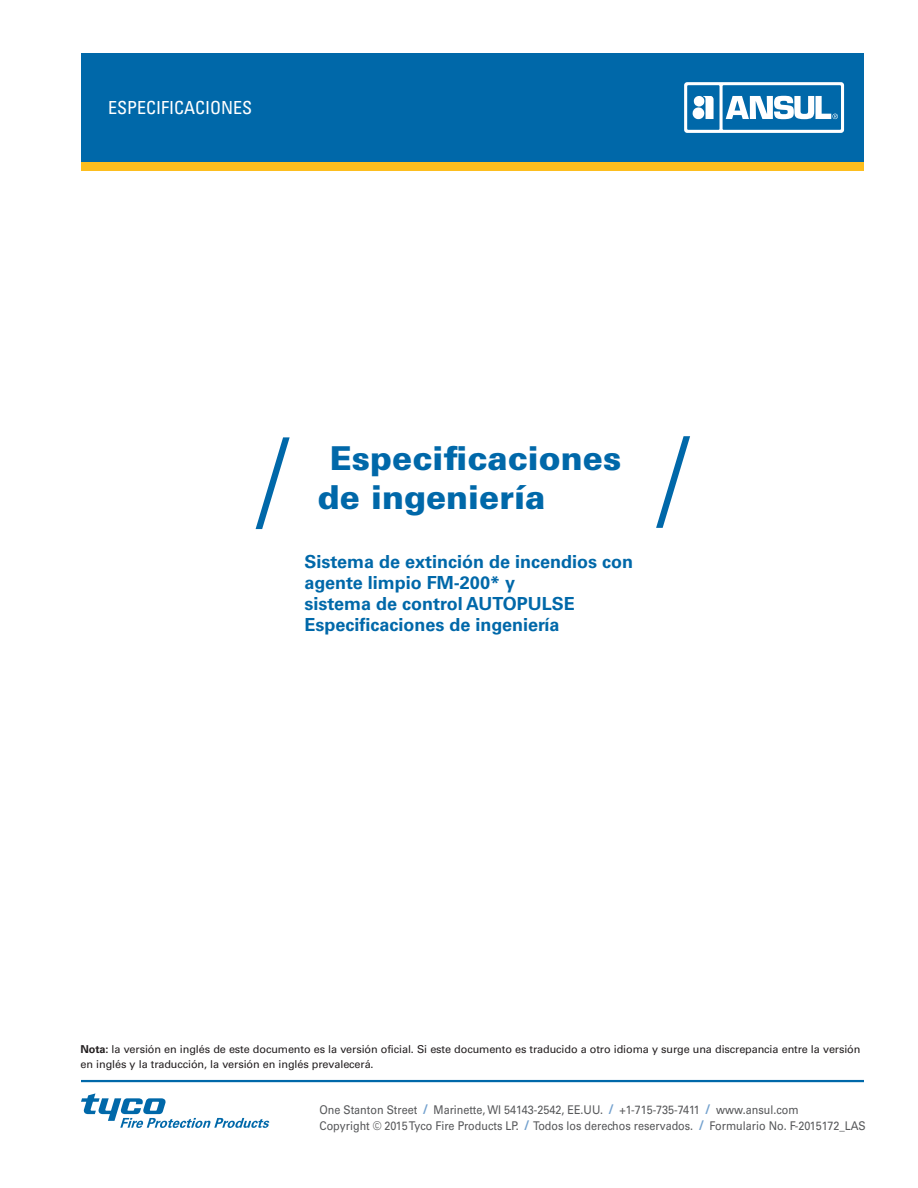
<style>
.page{position:relative;width:918px;height:1188px;background:#fff}
.page>*{position:absolute;margin:0;border:0;box-sizing:border-box;transform-origin:0 0}
.t1{font:900 33px/39px "Univers LT Std";color:#0068a9}
.t2{font:700 18px/21px "Univers LT Std";color:#0068a9}
.t3{font:condensed 18px "Univers LT Std";color:#fff}
.t4{font:12px/16.2px "Univers LT Std";color:#57585a;scale:.9 1}
.t5{font:10.8px/15px "Univers LT Std";letter-spacing:-.01em;color:#231f20}
.s1{font-weight:700}
.s2{font-weight:700;font-size:13.5px;color:#73a1ce}
</style>
<div class="page">
<svg style="left:256px;top:437px;width:34px;height:92px"></svg>
<svg style="left:656px;top:436px;width:34px;height:92px"></svg>
<div style="left:81px;top:144px;width:783px;height:27px;background:#fdbe1f"></div>
<div style="left:81px;top:53px;width:783px;height:109px;background:#0068a9"></div>
<svg style="left:684px;top:82px;width:160px;height:51px"></svg>
<hr style="left:81px;top:1080px;width:783px;height:2px;background:#0068a9">
<svg style="left:81px;top:1093px;width:188px;height:35px"></svg>
<h2 class="t3" style="left:108px;top:96px;width:146px">ESPECIFICACIONES</h2>
<h1 class="t1" style="left:318px;top:439px;width:305px;text-indent:12px">Especificaciones de ingeniería</h1>
<h2 class="t2" style="left:304px;top:551px;width:330px">Sistema de extinción de incendios con agente limpio FM-200* y<br>sistema de control AUTOPULSE<br>Especificaciones de ingeniería</h2>
<p class="t5" style="left:81px;top:1042px;width:781px"><span class="s1">Nota:</span> la versión en inglés de este documento es la versión oficial. Si este documento es traducido a otro idioma y surge una discrepancia entre la versión en inglés y la traducción, la versión en inglés prevalecerá.</p>
<p class="t4" style="left:320px;top:1101px;width:608px">One Stanton Street <span class="s2">/</span> Marinette, WI 54143-2542, EE.UU. <span class="s2">/</span> +1-715-735-7411 <span class="s2">/</span> www.ansul.com<br>Copyright © 2015 Tyco Fire Products LP. <span class="s2">/</span> Todos los derechos reservados. <span class="s2">/</span> Formulario No. F-2015172_LAS</p>
</div>
